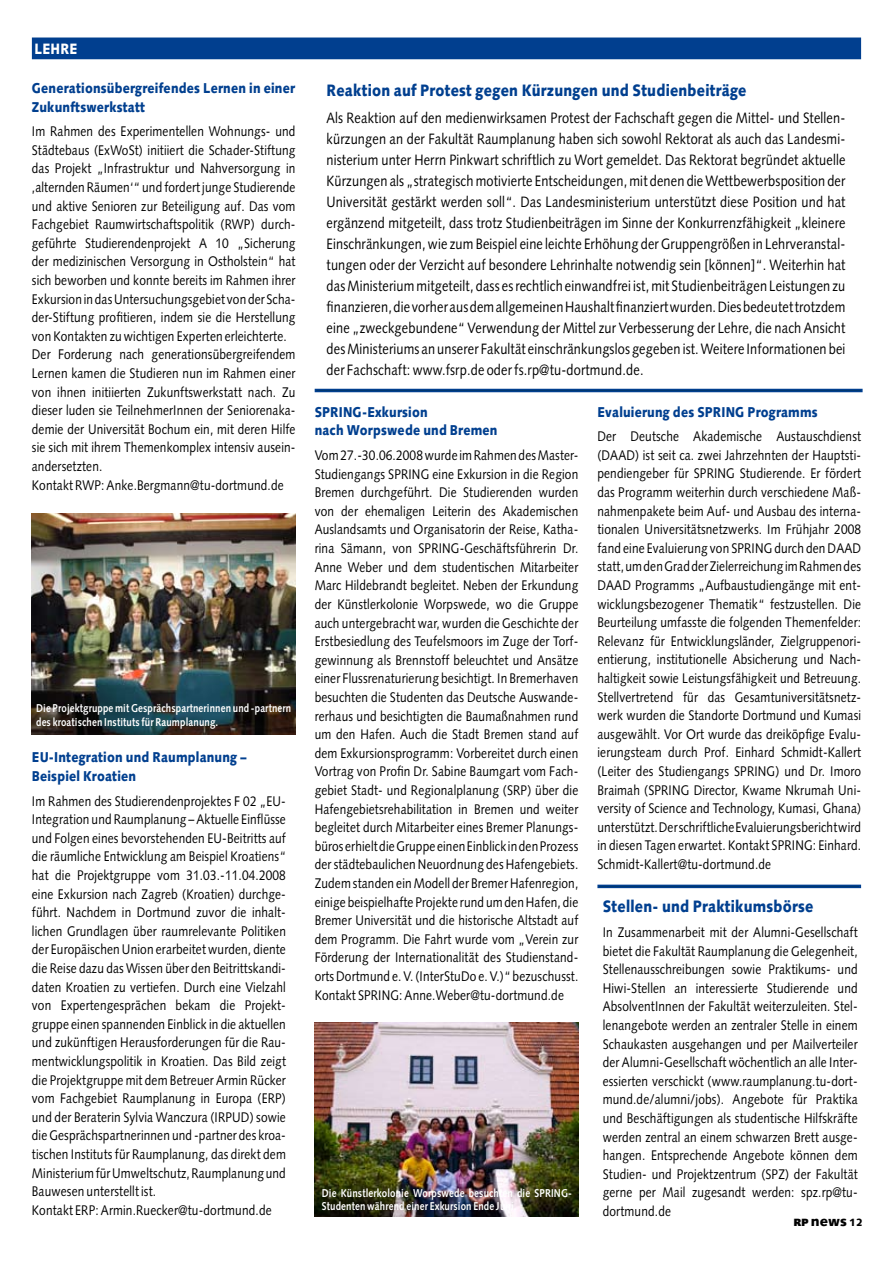
<style>
.page{position:relative;width:893px;height:1263px;background:#fff}
.page>*{position:absolute;margin:0;border:0;box-sizing:border-box;transform-origin:0 0}
.t1{font:900 16.5px "Syntax LTCE";letter-spacing:.015em;color:#013f8f;scale:.85 1}
.t2{font:15px/21px "Syntax LTCE";letter-spacing:.015em;color:#000;text-align:justify;scale:.85 1}
.t3{font:900 15px "Syntax LTCE";color:#fff;scale:.85 1}
.t4{font:900 14.25px/18.6px "Syntax LTCE";letter-spacing:.015em;color:#013f8f;scale:.85 1}
.t5{font:900 14.1px "Syntax LTCE";color:#000}
.t6{font:13.95px/18.6px "Syntax LTCE";letter-spacing:.015em;color:#000;text-align:justify;scale:.85 1}
.t7{font:700 11.4px/13.5px "Syntax LTCE";letter-spacing:.015em;color:#fff;scale:.85 1}
.s1{font-size:10.5px}
</style>
<div class="page">
<img style="left:32px;top:513px;width:264px;height:222px">
<div style="left:32px;top:38px;width:829px;height:21px;background:#013f8f"></div>
<div style="left:315px;top:389px;width:548px;height:3px;border:2px solid #013f8f"></div>
<img style="left:315px;top:1022px;width:263px;height:195px">
<div style="left:597px;top:885px;width:264px;height:3px;border:2px solid #013f8f"></div>
<p class="t3" style="left:34px;top:40px;width:52px">Lehre</p>
<p class="t4" style="left:32px;top:79px;width:311px">Generationsübergreifendes Lernen in einer<br>Zukunftswerkstatt</p>
<p class="t6" style="left:32px;top:122px;width:312px;text-align:left">Im Rahmen des Experimentellen Wohnungs- und Städtebaus (ExWoSt) initiiert die Schader-Stiftung das Projekt „Infrastruktur und Nahversorgung in ‚alternden Räumen‘“ und fordert junge Studierende und aktive Senioren zur Beteiligung auf. Das vom Fachgebiet Raumwirtschaftspolitik (RWP) durch&shy;geführte Studierendenprojekt A 10 „Sicherung der medizinischen Versorgung in Ostholstein“ hat sich beworben und konnte bereits im Rahmen ihrer Exkursion in das Untersuchungsgebiet von der Scha&shy;der-Stiftung profitieren, indem sie die Herstellung von Kontakten zu wichtigen Experten erleichterte.<br>Der Forderung nach generationsübergreifendem Lernen kamen die Studieren nun im Rahmen einer von ihnen initiierten Zukunftswerkstatt nach. Zu dieser luden sie TeilnehmerInnen der Seniorenaka&shy;demie der Universität Bochum ein, mit deren Hilfe sie sich mit ihrem Themenkomplex intensiv ausein&shy;andersetzten.<br>Kontakt RWP: Anke.Bergmann@tu-dortmund.de</p>
<p class="t7" style="left:36px;top:701px;width:302px">Die Projektgruppe mit Gesprächspartnerinnen und -partnern des kroatischen Instituts für Raumplanung.</p>
<p class="t4" style="left:32px;top:748px;width:254px">EU -Integration und Raumplanung –<br>Beispiel Kroatien</p>
<p class="t6" style="left:32px;top:791px;width:300px;text-align:left">Im Rahmen des Studierendenprojektes F 02 „EU-Integration und Raumplanung – Aktuelle Einflüsse und Folgen eines bevorstehenden EU-Beitritts auf die räumliche Entwicklung am Beispiel Kroatiens“ hat die Projektgruppe vom 31.03.-11.04.2008 eine Exkursion nach Zagreb (Kroatien) durchge&shy;führt. Nachdem in Dortmund zuvor die inhalt&shy;lichen Grundlagen über raumrelevante Politiken der Europäischen Union erarbeitet wurden, diente die Reise dazu das Wissen über den Beitrittskandi&shy;daten Kroatien zu vertiefen. Durch eine Vielzahl von Expertengesprächen bekam die Projekt&shy;gruppe einen spannenden Einblick in die aktuellen und zukünftigen Herausforderungen für die Rau&shy;mentwicklungspolitik in Kroatien. Das Bild zeigt die Projektgruppe mit dem Betreuer Armin Rücker vom Fachgebiet Raumplanung in Europa (ERP) und der Beraterin Sylvia Wanczura (IRPUD) sowie die Gesprächspartnerinnen und -partner des kroa&shy;tischen Instituts für Raumplanung, das direkt dem Ministerium für Umweltschutz, Raumplanung und Bauwesen unterstellt ist.<br>Kontakt ERP: Armin.Ruecker@tu-dortmund.de</p>
<p class="t1" style="left:327px;top:81px;width:496px">Reaktion auf Protest gegen Kürzungen und Studienbeiträge</p>
<p class="t2" style="left:327px;top:108px;width:612px">Als Reaktion auf den medienwirksamen Protest der Fachschaft gegen die Mittel- und Stellen&shy;kürzungen an der Fakultät Raumplanung haben sich sowohl Rektorat als auch das Landesmi&shy;nisterium unter Herrn Pinkwart schriftlich zu Wort gemeldet. Das Rektorat begründet aktuelle Kürzungen als „strategisch motivierte Entscheidungen, mit denen die Wettbewerbsposition der Universität gestärkt werden soll“. Das Landesministerium unterstützt diese Position und hat ergänzend mitgeteilt, dass trotz Studienbeiträgen im Sinne der Konkurrenzfähigkeit „kleinere Einschränkungen, wie zum Beispiel eine leichte Erhöhung der Gruppengrößen in Lehrveranstal&shy;tungen oder der Verzicht auf besondere Lehrinhalte notwendig sein [können]“. Weiterhin hat das Ministerium mitgeteilt, dass es rechtlich einwandfrei ist, mit Studienbeiträgen Leistungen zu finanzieren, die vorher aus dem allgemeinen Haushalt finanziert wurden. Dies bedeutet trotzdem eine „zweckgebundene“ Verwendung der Mittel zur Verbesserung der Lehre, die nach Ansicht des Ministeriums an unserer Fakultät einschränkungslos gegeben ist. Weitere Informationen bei der Fachschaft: www.fsrp.de oder fs.rp@tu-dortmund.de.</p>
<p class="t4" style="left:315px;top:403px;width:217px">SPRING -Exkursion<br>nach Worpswede und Bremen</p>
<p class="t6" style="left:315px;top:446px;width:312px">Vom 27.-30.06.2008 wurde im Rahmen des Master-Studiengangs SPRING eine Exkursion in die Region Bremen durchgeführt. Die Studierenden wurden von der ehemaligen Leiterin des Akademischen Auslandsamts und Organisatorin der Reise, Katha&shy;rina Sämann, von SPRING-Geschäftsführerin Dr.<br>Anne Weber und dem studentischen Mitarbeiter Marc Hildebrandt begleitet. Neben der Erkundung der Künstlerkolonie Worpswede, wo die Gruppe auch untergebracht war, wurden die Geschichte der Erstbesiedlung des Teufelsmoors im Zuge der Torf&shy;gewinnung als Brennstoff beleuchtet und Ansätze einer Flussrenaturierung besichtigt. In Bremerhaven besuchten die Studenten das Deutsche Auswande&shy;rerhaus und besichtigten die Baumaßnahmen rund um den Hafen. Auch die Stadt Bremen stand auf dem Exkursionsprogramm: Vorbereitet durch einen Vortrag von Profin Dr. Sabine Baumgart vom Fach&shy;gebiet Stadt- und Regionalplanung (SRP) über die Hafengebietsrehabilitation in Bremen und weiter begleitet durch Mitarbeiter eines Bremer Planungs&shy;büros erhielt die Gruppe einen Einblick in den Prozess der städtebaulichen Neuordnung des Hafengebiets.<br>Zudem standen ein Modell der Bremer Hafenregion, einige beispielhafte Projekte rund um den Hafen, die Bremer Universität und die historische Altstadt auf dem Programm. Die Fahrt wurde vom „Verein zur Förderung der Internationalität des Studienstand&shy;orts Dortmund e. V. (InterStuDo e. V.)“ bezuschusst.<br>Kontakt SPRING: Anne.Weber@tu-dortmund.de</p>
<p class="t7" style="left:322px;top:1186px;width:296px">Die Künstlerkolonie Worpswede besuchten die SPRING-<br>Studenten während einer Exkursion Ende Juni.</p>
<p class="t4" style="left:597px;top:402px;width:261px">Evaluierung des SPRING Programms</p>
<p class="t6" style="left:597px;top:427px;width:312px">Der Deutsche Akademische Austauschdienst (DAAD) ist seit ca. zwei Jahrzehnten der Hauptsti&shy;pendiengeber für SPRING Studierende. Er fördert das Programm weiterhin durch verschiedene Maß&shy;nahmenpakete beim Auf- und Ausbau des interna&shy;tionalen Universitätsnetzwerks. Im Frühjahr 2008 fand eine Evaluierung von SPRING durch den DAAD statt, um den Grad der Zielerreichung im Rahmen des DAAD Programms „Aufbaustudiengänge mit ent&shy;wicklungsbezogener Thematik“ festzustellen. Die Beurteilung umfasste die folgenden Themenfelder:<br>Relevanz für Entwicklungsländer, Zielgruppenori&shy;entierung, institutionelle Absicherung und Nach&shy;haltigkeit sowie Leistungsfähigkeit und Betreuung.<br>Stellvertretend für das Gesamtuniversitätsnetz&shy;werk wurden die Standorte Dortmund und Kumasi ausgewählt. Vor Ort wurde das dreiköpfige Evalu&shy;ierungsteam durch Prof. Einhard Schmidt-Kallert (Leiter des Studiengangs SPRING) und Dr. Imoro Braimah (SPRING Director, Kwame Nkrumah Uni&shy;versity of Science and Technology, Kumasi, Ghana) unterstützt. Der schriftliche Evaluierungsbericht wird in diesen Tagen erwartet. Kontakt SPRING: Einhard.<br>Schmidt-Kallert@tu-dortmund.de</p>
<p class="t1" style="left:603px;top:897px;width:249px">Stellen- und Praktikumsbörse</p>
<p class="t6" style="left:603px;top:923px;width:301px">In Zusammenarbeit mit der Alumni-Gesellschaft bietet die Fakultät Raumplanung die Gelegenheit, Stellenausschreibungen sowie Praktikums- und Hiwi-Stellen an interessierte Studierende und AbsolventInnen der Fakultät weiterzuleiten. Stel&shy;lenangebote werden an zentraler Stelle in einem Schaukasten ausgehangen und per Mailverteiler der Alumni-Gesellschaft wöchentlich an alle Inter&shy;essierten verschickt (www.raumplanung.tu-dort&shy;mund.de/alumni/jobs). Angebote für Praktika und Beschäftigungen als studentische Hilfskräfte werden zentral an einem schwarzen Brett ausge&shy;hangen. Entsprechende Angebote können dem Studien- und Projektzentrum (SPZ) der Fakultät gerne per Mail zugesandt werden: spz.rp@tu&shy;dortmund.de</p>
<p class="t5" style="left:794px;top:1212px;width:70px"><span class="s1">RP</span> news <span class="s1">12</span></p>
</div>
